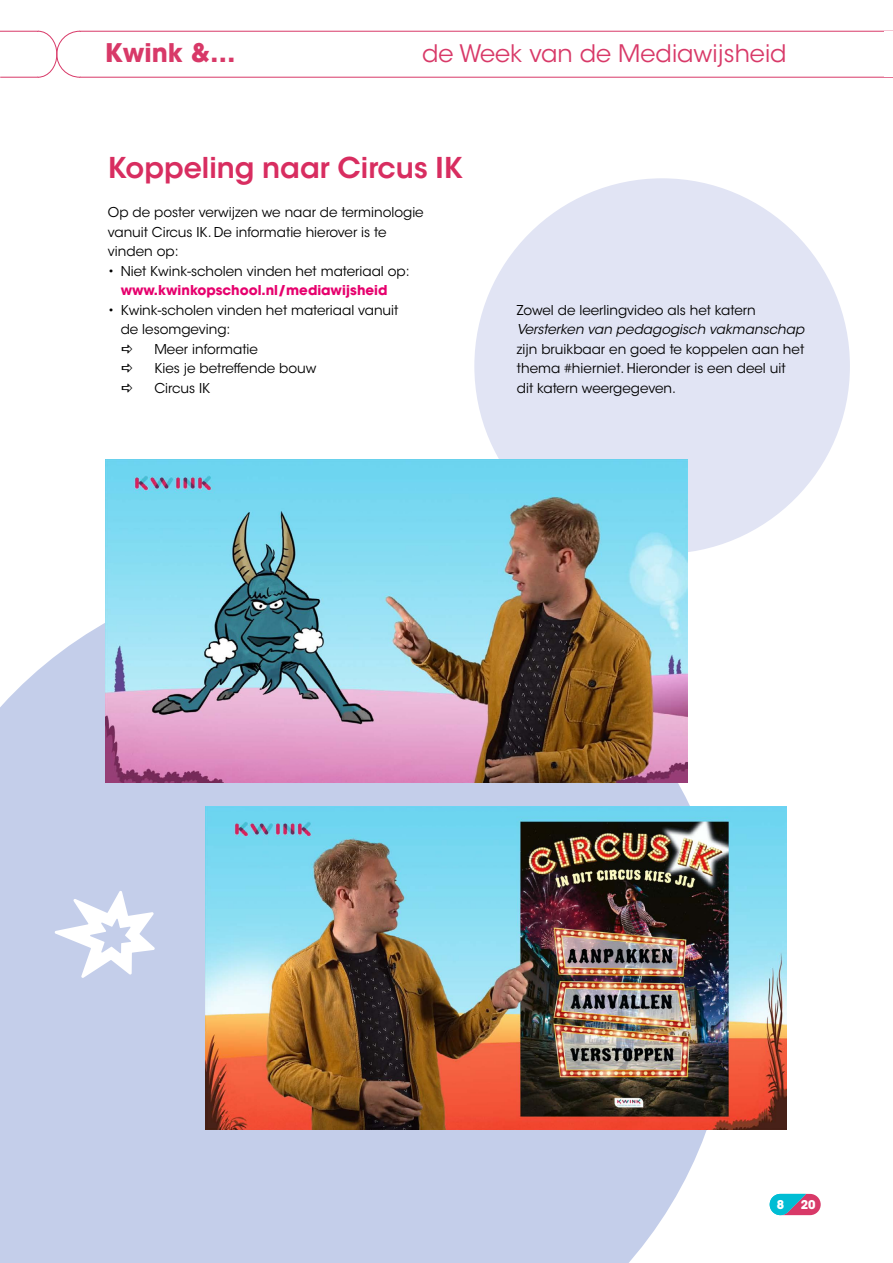
<style>
.page{position:relative;width:893px;height:1263px;background:#fff}
.page>*{position:absolute;margin:0;border:0;box-sizing:border-box;transform-origin:0 0}
.t1{font:600 28.5px "ITC Avant Garde Std";color:#d82d60}
.t2{font:700 25.5px "ITC Avant Garde Std";color:#d83968}
.t3{font:24px "ITC Avant Garde Std";color:#d83968}
.t4{font:13.5px/19.5px "ITC Avant Garde Std";color:#000}
.t5{font:italic 13.5px "ITC Avant Garde Std";color:#000}
.t6{font:700 13.5px "ITC Avant Garde Std";color:#e6006d}
.t7{font:700 12px "ITC Avant Garde Std";color:#fff}
</style>
<div class="page">
<svg style="left:0;top:31px;width:893px;height:47px"></svg>
<svg style="left:770px;top:1194px;width:51px;height:22px"></svg>
<div style="left:884px;top:31px;width:9px;height:46px;background:#fff"></div>
<div style="left:474px;top:178px;width:376px;height:376px;background:#e1e4f4;border-radius:50%"></div>
<svg style="left:0;top:568px;width:731px;height:695px;background:#ccd4ec"></svg>
<img style="left:205px;top:806px;width:582px;height:323px">
<svg style="left:54px;top:890px;width:101px;height:88px"></svg>
<img style="left:106px;top:460px;width:581px;height:323px">
<h2 class="t2" style="left:105px;top:36px;width:132px">Kwink &amp;…</h2>
<h3 class="t3" style="left:422px;top:38px;width:366px">de Week van de Mediawijsheid</h3>
<h1 class="t1" style="left:108px;top:150px;width:356px">Koppeling naar Circus IK</h1>
<p class="t4" style="left:108px;top:203px;width:317px">Op de poster verwijzen we naar de terminologie vanuit Circus IK. De informatie hierover is te vinden op:</p>
<p class="t4" style="left:108px;top:261px;width:303px">• Niet Kwink-scholen vinden het materiaal op:</p>
<p class="t6" style="left:121px;top:282px;width:268px">www.kwinkopschool.nl/mediawijsheid</p>
<p class="t4" style="left:108px;top:300px;width:292px">• Kwink-scholen vinden het materiaal vanuit</p>
<p class="t4" style="left:121px;top:320px;width:111px">de lesomgeving:</p>
<p class="t4" style="left:154px;top:339px;width:105px">Meer informatie</p>
<p class="t4" style="left:154px;top:359px;width:164px">Kies je betreffende bouw</p>
<p class="t4" style="left:154px;top:378px;width:57px">Circus IK</p>
<p class="t4" style="left:517px;top:300px;width:240px">Zowel de leerlingvideo als het katern</p>
<p class="t5" style="left:517px;top:321px;width:289px">Versterken van pedagogisch vakmanschap</p>
<p class="t4" style="left:517px;top:339px;width:289px">zijn bruikbaar en goed te koppelen aan het thema #hierniet. Hieronder is een deel uit dit katern weergegeven.</p>
<p class="t7" style="left:777px;top:1196px;width:9px">8</p>
<p class="t7" style="left:801px;top:1196px;width:16px">20</p>
</div>
